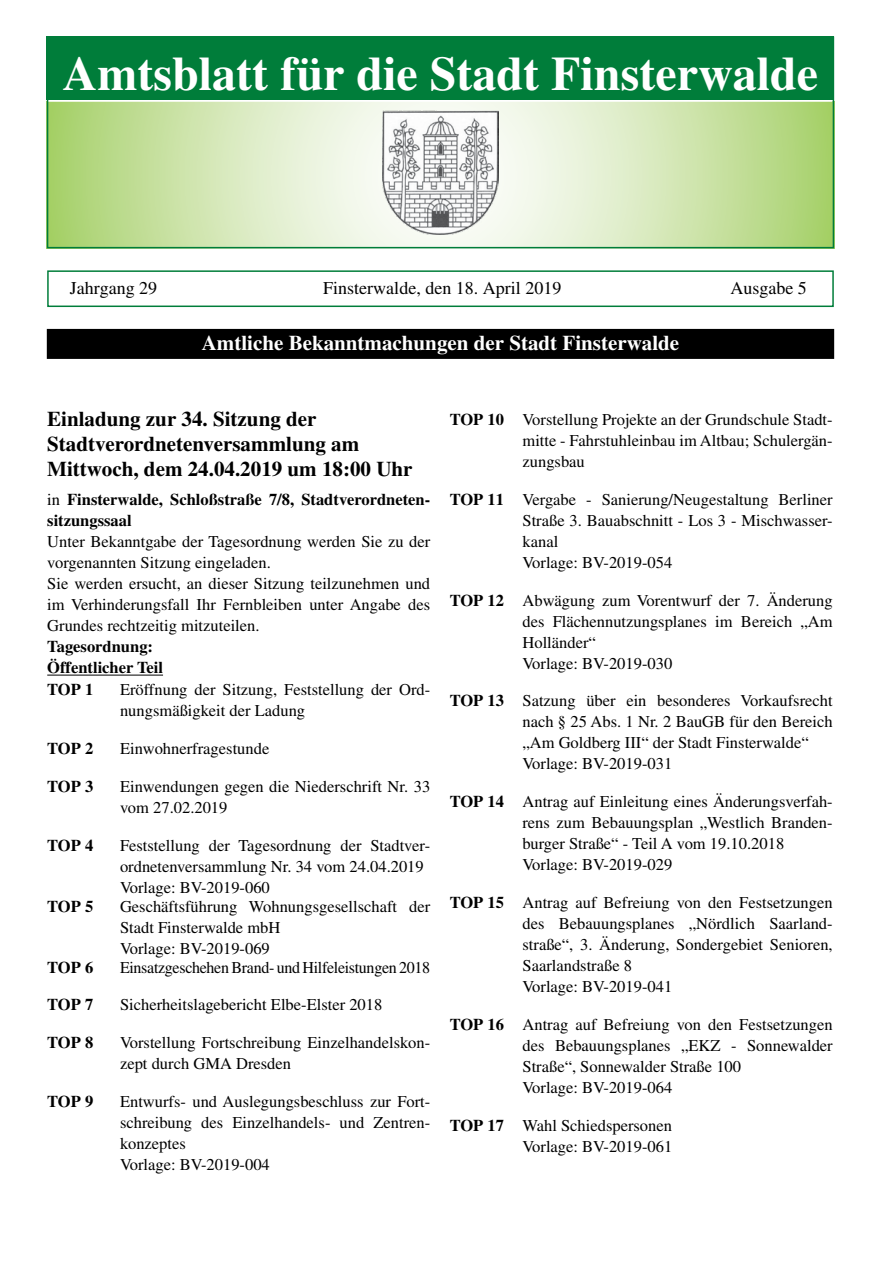
<style>
.page{position:relative;width:881px;height:1263px;background:#fff}
.page>*{position:absolute;margin:0;border:0;box-sizing:border-box;transform-origin:0 0}
.t1{font:700 48px "Times LT";color:#fff}
.t2{font:700 21px/25.2px "Times LT";color:#000}
.t3{font:700 21px "Times LT";color:#fff}
.t4{font:18px "Times LT";color:#000}
.t5{font:16.5px/21px "Times LT";color:#000}
.t6{font:700 16.5px/21.5px "Times LT";color:#000}
.t7{font:16.5px "Times LT";letter-spacing:-.02em;color:#000}
.s1{font-weight:400}
.s2{font-weight:700}
</style>
<div class="page">
<div style="left:47px;top:270px;width:786px;height:37px;border:2px solid #007d3a"></div>
<svg style="left:47px;top:102px;width:786px;height:147px;background:#d1e6b4"></svg>
<img style="left:382px;top:111px;width:116px;height:123px">
<div style="left:47px;top:36px;width:786px;height:64px;background:#007d3a"></div>
<div style="left:47px;top:37px;width:786px;height:211px;border:2px solid #007d3a"></div>
<div style="left:47px;top:329px;width:786px;height:30px;background:#000"></div>
<hr style="left:47px;top:675px;width:116px;height:1px;background:#000">
<h1 class="t1" style="left:63px;top:45px;width:756px">Amtsblatt für die Stadt Finsterwalde</h1>
<p class="t4" style="left:70px;top:278px;width:89px">Jahrgang 29</p>
<p class="t4" style="left:323px;top:278px;width:239px">Finsterwalde, den 18. April 2019</p>
<p class="t4" style="left:730px;top:278px;width:78px">Ausgabe 5</p>
<p class="t3" style="left:202px;top:331px;width:479px">Amtliche Bekanntmachungen der Stadt Finsterwalde</p>
<p class="t2" style="left:47px;top:405px;width:366px">Einladung zur 34. Sitzung der<br>Stadtverordnetenversammlung am<br>Mittwoch, dem 24.04.2019 um 18:00 Uhr</p>
<p class="t6" style="left:47px;top:489px;width:384px;line-height:21px"><span class="s1">in</span> Finsterwalde, Schloßstraße 7/8, Stadtverordneten&shy;sitzungssaal</p>
<p class="t5" style="left:47px;top:531px;width:384px">Unter Bekanntgabe der Tagesordnung werden Sie zu der vorgenannten Sitzung eingeladen.<br>Sie werden ersucht, an dieser Sitzung teilzunehmen und im Verhinderungsfall Ihr Fernbleiben unter Angabe des Grundes rechtzeitig mitzuteilen.</p>
<p class="t6" style="left:47px;top:636px;width:117px">Tagesordnung:<br>Öffentlicher Teil<br>TOP 1</p>
<p class="t5" style="left:120px;top:679px;width:311px">Eröffnung der Sitzung, Feststellung der Ord&shy;nungsmäßigkeit der Ladung</p>
<p class="t6" style="left:47px;top:738px;width:47px">TOP 2</p>
<p class="t5" style="left:120px;top:738px;width:151px">Einwohnerfragestunde</p>
<p class="t6" style="left:47px;top:775px;width:47px">TOP 3</p>
<p class="t5" style="left:120px;top:776px;width:311px">Einwendungen gegen die Niederschrift Nr. 33 vom 27.02.2019</p>
<p class="t6" style="left:47px;top:834px;width:47px">TOP 4</p>
<p class="t5" style="left:120px;top:834px;width:311px">Feststellung der Tagesordnung der Stadtver&shy;ordnetenversammlung Nr. 34 vom 24.04.2019<br>Vorlage: BV-2019-060</p>
<p class="t6" style="left:47px;top:895px;width:47px">TOP 5</p>
<p class="t5" style="left:120px;top:895px;width:311px">Geschäftsführung Wohnungsgesellschaft der<br>Stadt Finsterwalde mbH<br>Vorlage: BV-2019-069</p>
<p class="t6" style="left:47px;top:956px;width:47px">TOP 6</p>
<p class="t7" style="left:120px;top:957px;width:311px">Einsatzgeschehen Brand- und Hilfeleistungen 2018</p>
<p class="t6" style="left:47px;top:994px;width:47px">TOP 7</p>
<p class="t5" style="left:120px;top:994px;width:264px">Sicherheitslagebericht Elbe-Elster 2018</p>
<p class="t6" style="left:47px;top:1032px;width:47px">TOP 8</p>
<p class="t5" style="left:120px;top:1032px;width:311px">Vorstellung Fortschreibung Einzelhandelskon&shy;zept durch GMA Dresden</p>
<p class="t6" style="left:47px;top:1090px;width:47px">TOP 9</p>
<p class="t5" style="left:120px;top:1091px;width:311px">Entwurfs- und Auslegungsbeschluss zur Fort&shy;schreibung des Einzelhandels- und Zentren&shy;konzeptes<br>Vorlage: BV-2019-004</p>
<p class="t5" style="left:522px;top:409px;width:311px;text-align:justify;text-indent:-73px"><span class="s2">TOP 10</span> Vorstellung Projekte an der Grundschule Stadt&shy;mitte - Fahrstuhleinbau im Altbau; Schulergän&shy;zungsbau</p>
<p class="t5" style="left:522px;top:489px;width:311px;text-indent:-73px"><span class="s2">TOP 11</span> Vergabe - Sanierung/Neugestaltung Berliner<br>Straße 3. Bauabschnitt - Los 3 - Mischwasser&shy;kanal<br>Vorlage: BV-2019-054</p>
<p class="t5" style="left:522px;top:589px;width:311px;text-indent:-73px"><span class="s2">TOP 12</span> Abwägung zum Vorentwurf der 7. Änderung des Flächennutzungsplanes im Bereich „Am<br>Holländer“<br>Vorlage: BV-2019-030</p>
<p class="t5" style="left:522px;top:690px;width:311px;text-indent:-73px"><span class="s2">TOP 13</span> Satzung über ein besonderes Vorkaufsrecht nach § 25 Abs. 1 Nr. 2 BauGB für den Bereich „Am Goldberg III“ der Stadt Finsterwalde“ Vorlage: BV-2019-031</p>
<p class="t5" style="left:522px;top:791px;width:311px;text-indent:-73px"><span class="s2">TOP 14</span> Antrag auf Einleitung eines Änderungsverfah&shy;rens zum Bebauungsplan „Westlich Branden&shy;burger Straße“ - Teil A vom 19.10.2018<br>Vorlage: BV-2019-029</p>
<p class="t5" style="left:522px;top:892px;width:311px;text-indent:-73px"><span class="s2">TOP 15</span> Antrag auf Befreiung von den Festsetzungen des Bebauungsplanes „Nördlich Saarland&shy;straße“, 3. Änderung, Sondergebiet Senioren, Saarlandstraße 8<br>Vorlage: BV-2019-041</p>
<p class="t5" style="left:522px;top:1014px;width:311px;text-indent:-73px"><span class="s2">TOP 16</span> Antrag auf Befreiung von den Festsetzungen des Bebauungsplanes „EKZ - Sonnewalder Straße“, Sonnewalder Straße 100<br>Vorlage: BV-2019-064</p>
<p class="t5" style="left:449px;top:1114px;width:224px;text-align:right"><span class="s2">TOP 17</span> Wahl Schiedspersonen<br>Vorlage: BV-2019-061</p>
</div>
